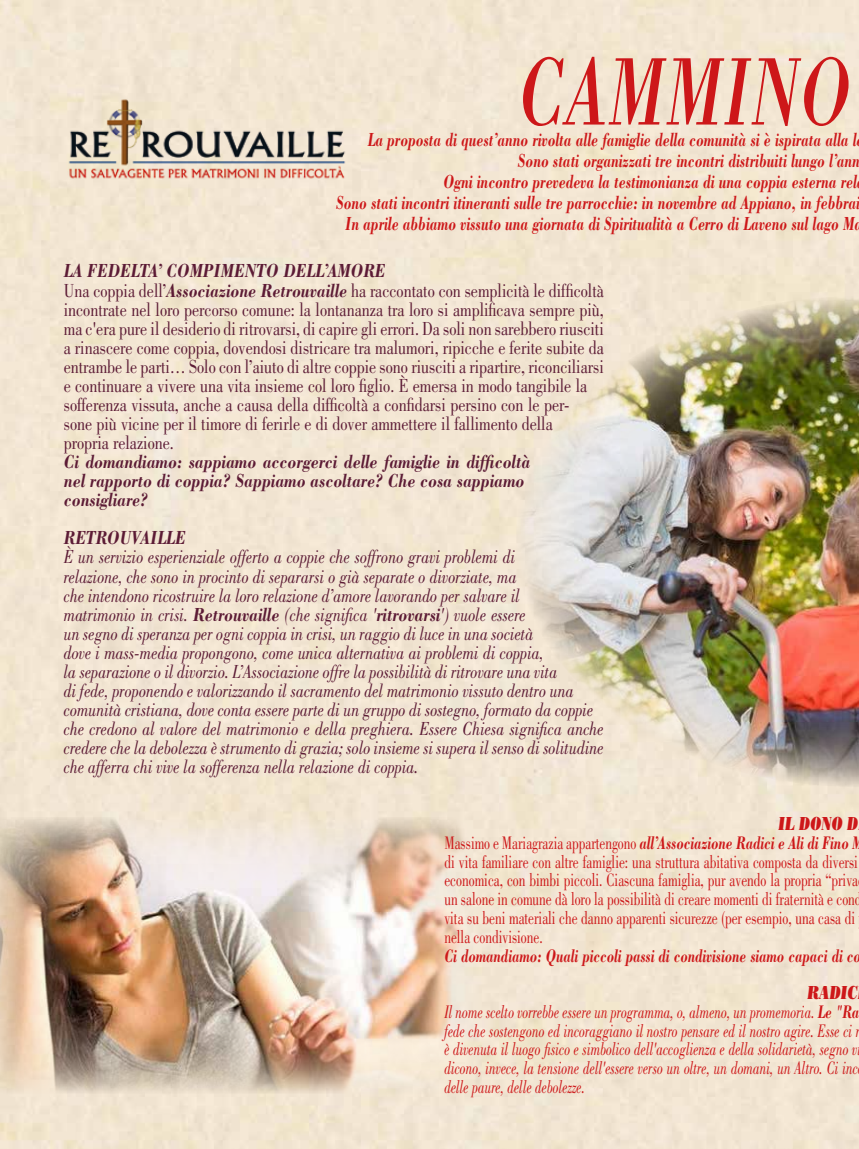
<style>
.page{position:relative;width:859px;height:1149px;background:#fff}
.page>*{position:absolute;margin:0;border:0;box-sizing:border-box;transform-origin:0 0}
.t1{font:italic 99.15px "Bodoni Std";color:#cd1719;scale:.7 1}
.t2{font:italic 19.5px/19px "Bodoni Std";color:#5c1b35;scale:.82 1}
.t3{font:19.5px/19px "Bodoni Std";color:#5c1b35;scale:.82 1}
.t4{font:italic 700 19.5px/21px "Bodoni Std";color:#cd1719;text-align:right;scale:.71 1}
.t5{font:italic 700 19.5px/19px "Bodoni Std";color:#5c1b35;scale:.82 1}
.t6{font:18.75px/18.8px "Bodoni Std";color:#cd1719;scale:.71 1}
.t7{font:italic 18.75px/18.8px "Bodoni Std";color:#cd1719;scale:.71 1}
.t8{font:italic 700 18.75px "Bodoni Std";color:#cd1719;scale:.71 1}
.t9{font:italic 18.75px "Bodoni Std Poster";color:#cd1719;scale:.71 1}
.s1{font-weight:700;font-style:italic}
.s2{font-weight:700}
</style>
<div class="page">
<img style="left:516px;top:296px;width:343px;height:491px">
<img style="left:0;top:816px;width:480px;height:277px">
<img style="left:64px;top:96px;width:293px;height:88px">
<h1 class="t1" style="left:519px;top:32px;width:475px">CAMMINO</h1>
<p class="t4" style="left:336px;top:149px;width:742px">Sono stati organizzati tre incontri distribuiti lungo l’ann<br>Ogni incontro prevedeva la testimonianza di una coppia esterna rel<br>Sono stati incontri itineranti sulle tre parrocchie: in novembre ad Appiano, in febbrai In aprile abbiamo vissuto una giornata di Spiritualità a Cerro di Laveno sul lago Ma</p>
<p class="t4" style="left:368px;top:128px;width:690px">La proposta di quest’anno rivolta alle famiglie della comunità si è ispirata alla l</p>
<p class="t3" style="left:64px;top:262px;width:660px"><span class="s1">LA FEDELTA’ COMPIMENTO DELL’AMORE<br></span>Una coppia dell’<span class="s1">Associazione Retrouvaille</span> ha raccontato con semplicità le difficoltà incontrate nel loro percorso comune: la lontananza tra loro si amplificava sempre più, ma c'era pure il desiderio di ritrovarsi, di capire gli errori. Da soli non sarebbero riusciti a rinascere come coppia, dovendosi districare tra malumori, ripicche e ferite subite da entrambe le parti… Solo con l’aiuto di altre coppie sono riusciti a ripartire, riconciliarsi e continuare a vivere una vita insieme col loro figlio. È emersa in modo tangibile la sofferenza vissuta, anche a causa della difficoltà a confidarsi persino con le per-<br>sone più vicine per il timore di ferirle e di dover ammettere il fallimento della<br>propria relazione.</p>
<p class="t5" style="left:64px;top:451px;width:570px">Ci domandiamo: sappiamo accorgerci delle famiglie in difficoltà nel rapporto di coppia? Sappiamo ascoltare? Che cosa sappiamo consigliare?</p>
<p class="t5" style="left:64px;top:528px;width:150px">RETROUVAILLE</p>
<p class="t2" style="left:64px;top:547px;width:660px">È un servizio esperienziale offerto a coppie che soffrono gravi problemi di<br>relazione, che sono in procinto di separarsi o già separate o divorziate, ma<br>che intendono ricostruire la loro relazione d’amore lavorando per salvare il<br>matrimonio in crisi. <span class="s2">Retrouvaille</span> (che significa '<span class="s2">ritrovarsi</span>') vuole essere<br>un segno di speranza per ogni coppia in crisi, un raggio di luce in una società<br>dove i mass-media propongono, come unica alternativa ai problemi di coppia,<br>la separazione o il divorzio. L’Associazione offre la possibilità di ritrovare una vita<br>di fede, proponendo e valorizzando il sacramento del matrimonio vissuto dentro una comunità cristiana, dove conta essere parte di un gruppo di sostegno, formato da coppie che credono al valore del matrimonio e della preghiera. Essere Chiesa significa anche credere che la debolezza è strumento di grazia; solo insieme si supera il senso di solitudine che afferra chi vive la sofferenza nella relazione di coppia.</p>
<p class="t9" style="left:778px;top:812px;width:114px">IL DONO D</p>
<p class="t6" style="left:444px;top:833px;width:592px">Massimo e Mariagrazia appartengono <span class="s1">all’Associazione Radici e Ali di Fino M </span>di vita familiare con altre famiglie: una struttura abitativa composta da diversi economica, con bimbi piccoli. Ciascuna famiglia, pur avendo la propria “priva un salone in comune dà loro la possibilità di creare momenti di fraternità e cond vita su beni materiali che danno apparenti sicurezze (per esempio, una casa di nella condivisione.</p>
<p class="t8" style="left:444px;top:943px;width:588px">Ci domandiamo: Quali piccoli passi di condivisione siamo capaci di co</p>
<p class="t9" style="left:807px;top:980px;width:72px">RADIC</p>
<p class="t7" style="left:444px;top:1002px;width:587px">Il nome scelto vorrebbe essere un programma, o, almeno, un promemoria. <span class="s2">Le "Ra </span>fede che sostengono ed incoraggiano il nostro pensare ed il nostro agire. Esse ci r è divenuta il luogo fisico e simbolico dell'accoglienza e della solidarietà, segno v dicono, invece, la tensione dell'essere verso un oltre, un domani, un Altro. Ci inc delle paure, delle debolezze.</p>
</div>
